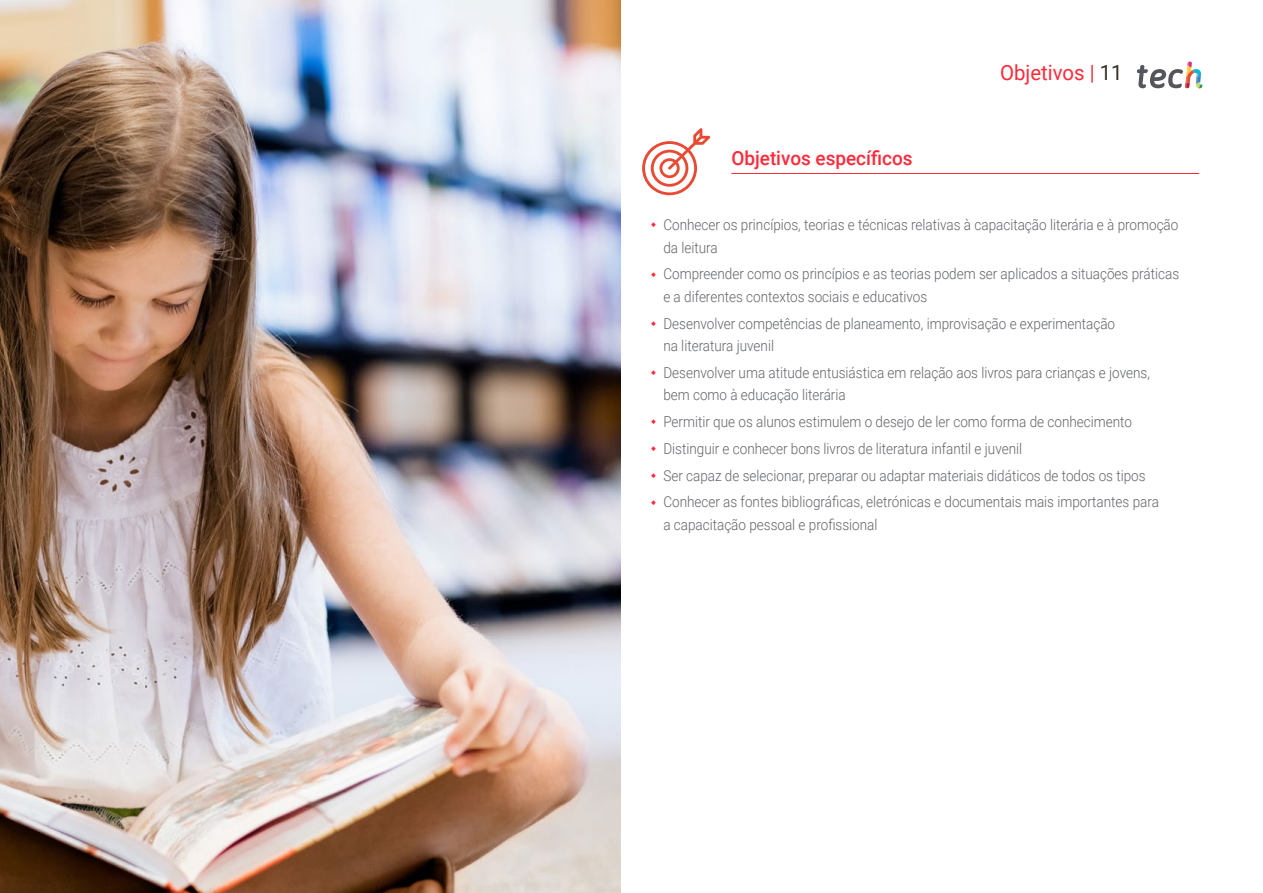
<style>
.page{position:relative;width:1263px;height:893px;background:#fff}
.page>*{position:absolute;margin:0;border:0;box-sizing:border-box;transform-origin:0 0}
.t1{font:21px "Roboto";color:#ff293a}
.t2{font:500 19.5px "Roboto";color:#ff293a}
.t3{font:300 15px/22.5px "Roboto";color:#61646a;scale:.9 1}
.s1{color:#312e20}
</style>
<div class="page">
<img style="left:0;top:0;width:621px;height:893px">
<svg style="left:642px;top:128px;width:68px;height:67px"></svg>
<hr style="left:731px;top:173px;width:468px;height:1px;background:#ff293a">
<svg style="left:1137px;top:62px;width:65px;height:27px"></svg>
<h2 class="t2" style="left:731px;top:144px;width:183px">Objetivos específicos</h2>
<h1 class="t1" style="left:1000px;top:57px;width:124px">Objetivos | <span class="s1">11</span></h1>
<p class="t3" style="left:663px;top:213px;width:574px">Conhecer os princípios, teorias e técnicas relativas à capacitação literária e à promoção da leitura</p>
<p class="t3" style="left:663px;top:262px;width:575px">Compreender como os princípios e as teorias podem ser aplicados a situações práticas e a diferentes contextos sociais e educativos</p>
<p class="t3" style="left:663px;top:311px;width:503px">Desenvolver competências de planeamento, improvisação e experimentação na literatura juvenil</p>
<p class="t3" style="left:663px;top:361px;width:542px">Desenvolver uma atitude entusiástica em relação aos livros para crianças e jovens, bem como à educação literária</p>
<p class="t3" style="left:663px;top:408px;width:552px;line-height:26.7px">Permitir que os alunos estimulem o desejo de ler como forma de conhecimento Distinguir e conhecer bons livros de literatura infantil e juvenil<br>Ser capaz de selecionar, preparar ou adaptar materiais didáticos de todos os tipos Conhecer as fontes bibliográficas, eletrónicas e documentais mais importantes para</p>
<p class="t3" style="left:663px;top:513px;width:239px">a capacitação pessoal e profissional</p>
</div>
